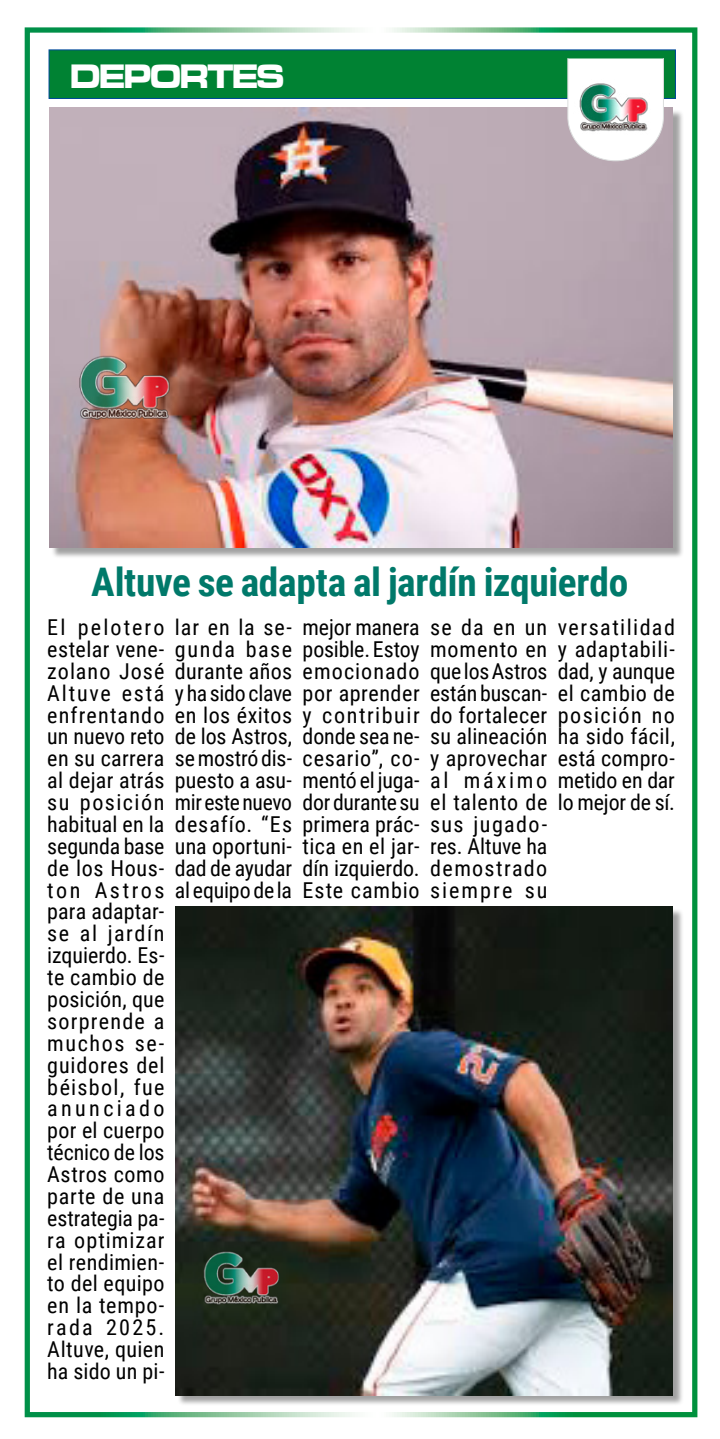
<style>
.page{position:relative;width:720px;height:1439px;background:#fff}
.page>*{position:absolute;margin:0;border:0;box-sizing:border-box;transform-origin:0 0}
.t1{font:700 39.38px "Roboto Condensed";letter-spacing:-.01em;color:#00796a}
.t2{font:35px "Microgramma D Bold Exte";letter-spacing:-.03em;color:#fff;scale:.9 1}
.t3{font:21.88px/21.9px "Roboto Condensed";letter-spacing:.01em;color:#000;text-align:justify}
</style>
<div class="page">
<div style="left:25px;top:27px;width:672px;height:1390px;border:5px solid #fff"></div>
<div style="left:51px;top:109px;width:632px;height:450px;background:#000;opacity:.37"></div>
<img style="left:50px;top:108px;width:622px;height:440px">
<div style="left:177px;top:908px;width:506px;height:498px;background:#000;opacity:.37"></div>
<img style="left:176px;top:906px;width:496px;height:489px">
<img style="left:61px;top:320px;width:132px;height:131px">
<img style="left:188px;top:1221px;width:110px;height:110px">
<div style="left:49px;top:50px;width:626px;height:48px;background:#008233"></div>
<div style="left:49px;top:49px;width:626px;height:50px;border:1px solid #00499a"></div>
<svg style="left:567px;top:58px;width:96px;height:103px"></svg>
<h2 class="t2" style="left:70px;top:53px;width:239px">DEPORTES</h2>
<h1 class="t1" style="left:91px;top:555px;width:538px">Altuve se adapta al jardín izquierdo</h1>
<p class="t3" style="left:47px;top:615px;width:119px">El pelotero estelar vene&shy;zolano José Altuve está enfrentando un nuevo reto en su carrera al dejar atrás su posición habitual en la segunda base de los Hous&shy;ton Astros para adaptar&shy;se al jardín izquierdo. Es&shy;te cambio de posición, que sorprende a muchos se&shy;guidores del béisbol, fue anunciado por el cuerpo técnico de los Astros como parte de una estrategia pa&shy;ra optimizar el rendimien&shy;to del equipo en la tempo&shy;rada 2025.<br>Altuve, quien ha sido un pi-</p>
<p class="t3" style="left:175px;top:615px;width:119px">lar en la se&shy;gunda base durante años y ha sido clave en los éxitos de los Astros, se mostró dis&shy;puesto a asu&shy;mir este nuevo desafío. “Es una oportuni&shy;dad de ayudar al equipo de la</p>
<p class="t3" style="left:302px;top:615px;width:119px">mejor manera posible. Estoy emocionado por aprender y contribuir donde sea ne&shy;cesario”, co&shy;mentó el juga&shy;dor durante su primera prác&shy;tica en el jar&shy;dín izquierdo.<br>Este cambio</p>
<p class="t3" style="left:430px;top:615px;width:119px">se da en un momento en que los Astros están buscan&shy;do fortalecer su alineación y aprovechar al máximo el talento de sus jugado&shy;res. Altuve ha demostrado siempre su</p>
<p class="t3" style="left:557px;top:615px;width:119px">versatilidad y adaptabili&shy;dad, y aunque el cambio de posición no ha sido fácil, está compro&shy;metido en dar lo mejor de sí.</p>
</div>
